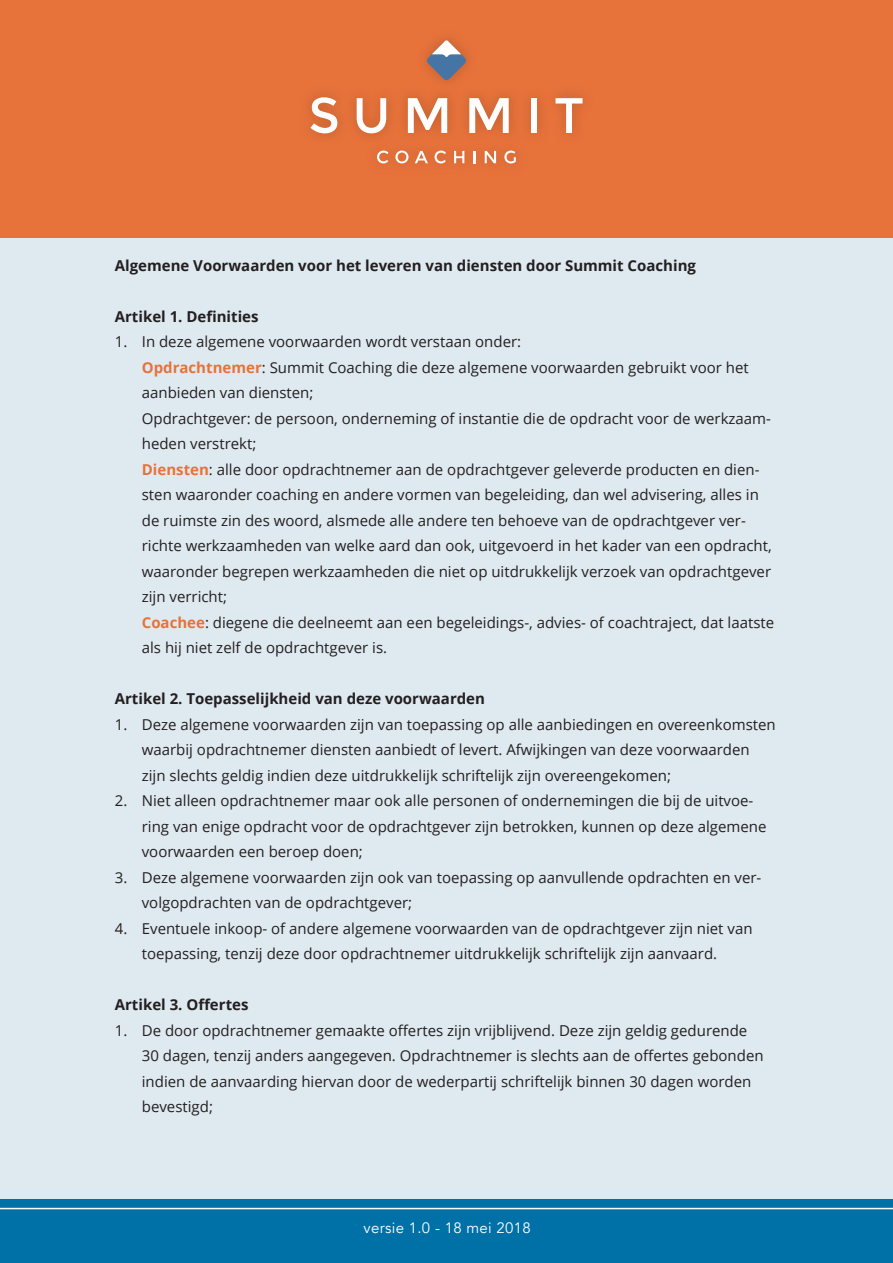
<style>
.page{position:relative;width:893px;height:1263px;background:#fff}
.page>*{position:absolute;margin:0;border:0;box-sizing:border-box;transform-origin:0 0}
.t1{font:15px/25.5px "Open Sans";color:#231f20}
.t2{font:700 15px "Open Sans";color:#231f20}
.t3{font:15px "Avenir";letter-spacing:.02em;color:#fff}
.s1{font-weight:700;color:#e7723a}
</style>
<div class="page">
<div style="left:0;top:237px;width:893px;height:962px;background:#dfe9f0"></div>
<div style="left:0;top:0;width:893px;height:237px;background:#e7723a"></div>
<img style="left:315px;top:39px;width:266px;height:125px">
<svg style="left:310px;top:97px;width:27px;height:36px"></svg>
<svg style="left:357px;top:98px;width:29px;height:35px"></svg>
<svg style="left:408px;top:98px;width:39px;height:35px"></svg>
<svg style="left:469px;top:98px;width:40px;height:35px"></svg>
<div style="left:531px;top:98px;width:6px;height:35px;background:#fff"></div>
<svg style="left:555px;top:98px;width:28px;height:35px"></svg>
<svg style="left:427px;top:40px;width:39px;height:40px"></svg>
<svg style="left:377px;top:151px;width:11px;height:12px"></svg>
<svg style="left:395px;top:151px;width:13px;height:12px"></svg>
<svg style="left:415px;top:151px;width:13px;height:12px"></svg>
<svg style="left:434px;top:151px;width:12px;height:12px"></svg>
<svg style="left:454px;top:151px;width:10px;height:12px"></svg>
<svg style="left:473px;top:151px;width:3px;height:12px"></svg>
<svg style="left:485px;top:151px;width:11px;height:12px"></svg>
<svg style="left:504px;top:151px;width:12px;height:12px"></svg>
<div style="left:0;top:1199px;width:893px;height:64px;background:#0071a7"></div>
<hr style="left:0;top:1208px;width:893px;height:1px;background:#fff">
<p class="t2" style="left:115px;top:255px;width:583px">Algemene Voorwaarden voor het leveren van diensten door Summit Coaching</p>
<p class="t2" style="left:115px;top:306px;width:145px">Artikel 1. Definities</p>
<p class="t1" style="left:142px;top:329px;width:634px;text-indent:-27px">1. In deze algemene voorwaarden wordt verstaan onder:<br><span class="s1">Opdrachtnemer</span>: Summit Coaching die deze algemene voorwaarden gebruikt voor het aanbieden van diensten;<br>Opdrachtgever: de persoon, onderneming of instantie die de opdracht voor de werkzaam&shy;heden verstrekt;<br><span class="s1">Diensten</span>: alle door opdrachtnemer aan de opdrachtgever geleverde producten en dien&shy;sten waaronder coaching en andere vormen van begeleiding, dan wel advisering, alles in de ruimste zin des woord, alsmede alle andere ten behoeve van de opdrachtgever ver&shy;richte werkzaamheden van welke aard dan ook, uitgevoerd in het kader van een opdracht, waaronder begrepen werkzaamheden die niet op uitdrukkelijk verzoek van opdrachtgever zijn verricht;<br><span class="s1">Coachee</span>: diegene die deelneemt aan een begeleidings-, advies- of coachtraject, dat laatste als hij niet zelf de opdrachtgever is.</p>
<p class="t2" style="left:115px;top:688px;width:372px">Artikel 2. Toepasselijkheid van deze voorwaarden</p>
<p class="t1" style="left:142px;top:711px;width:635px;text-indent:-27px">1. Deze algemene voorwaarden zijn van toepassing op alle aanbiedingen en overeenkomsten waarbij opdrachtnemer diensten aanbiedt of levert. Afwijkingen van deze voorwaarden zijn slechts geldig indien deze uitdrukkelijk schriftelijk zijn overeengekomen;</p>
<p class="t1" style="left:142px;top:788px;width:626px;text-indent:-27px">2. Niet alleen opdrachtnemer maar ook alle personen of ondernemingen die bij de uitvoe&shy;ring van enige opdracht voor de opdrachtgever zijn betrokken, kunnen op deze algemene voorwaarden een beroep doen;</p>
<p class="t1" style="left:142px;top:864px;width:621px;text-indent:-27px">3. Deze algemene voorwaarden zijn ook van toepassing op aanvullende opdrachten en ver&shy;volgopdrachten van de opdrachtgever;</p>
<p class="t1" style="left:115px;top:915px;width:639px;text-align:center">4. Eventuele inkoop- of andere algemene voorwaarden van de opdrachtgever zijn niet van toepassing, tenzij deze door opdrachtnemer uitdrukkelijk schriftelijk zijn aanvaard.</p>
<p class="t2" style="left:115px;top:994px;width:135px">Artikel 3. Offertes</p>
<p class="t1" style="left:142px;top:1017px;width:623px;text-indent:-27px">1. De door opdrachtnemer gemaakte offertes zijn vrijblijvend. Deze zijn geldig gedurende 30 dagen, tenzij anders aangegeven. Opdrachtnemer is slechts aan de offertes gebonden indien de aanvaarding hiervan door de wederpartij schriftelijk binnen 30 dagen worden bevestigd;</p>
<p class="t3" style="left:364px;top:1219px;width:169px">versie 1.0 - 18 mei 2018</p>
</div>
